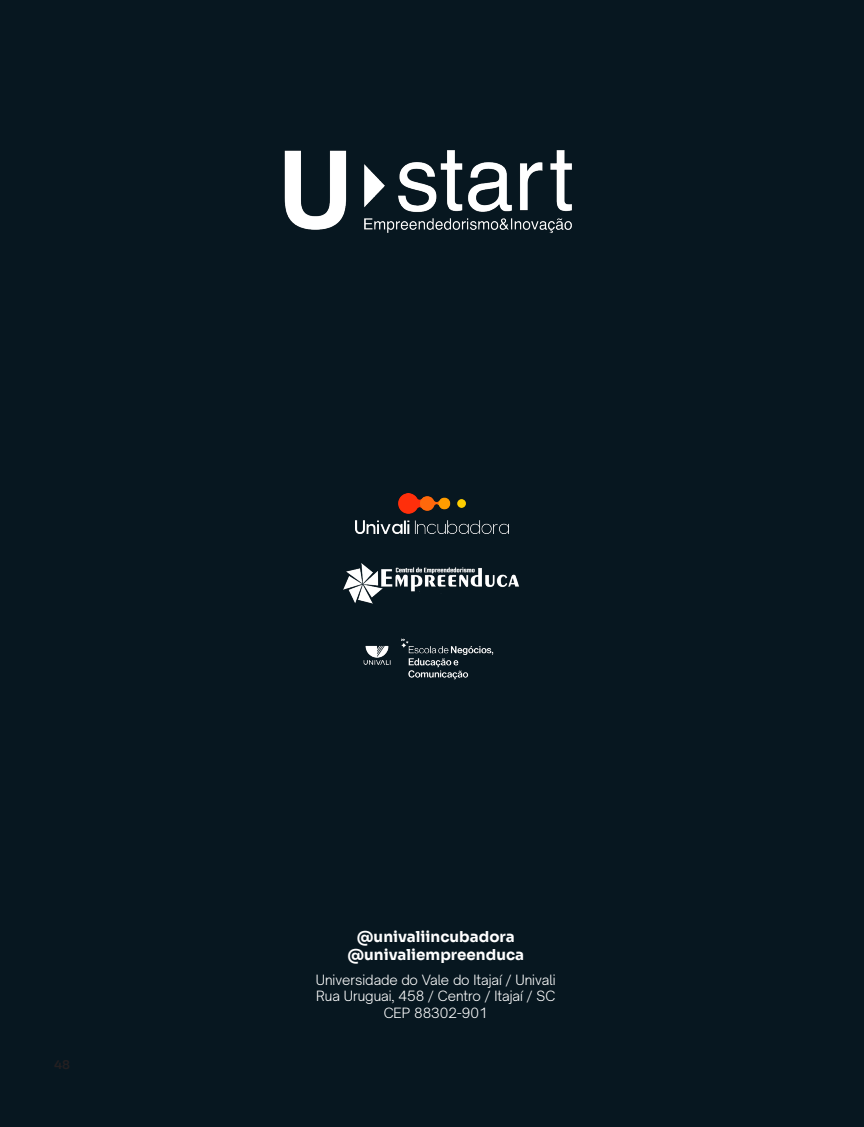
<style>
.page{position:relative;width:864px;height:1127px;background:#fff}
.page>*{position:absolute;margin:0;border:0;box-sizing:border-box;transform-origin:0 0}
.t1{font:700 15px "Sora";color:#fff}
.t2{font:300 13.5px "Open Sauce One";color:#fff}
.t3{font:600 12px "Sora";color:#231f20}
</style>
<div class="page">
<div style="left:0;top:0;width:863px;height:1127px;background:#071720"></div>
<img style="left:284px;top:150px;width:288px;height:83px">
<img style="left:355px;top:493px;width:153px;height:41px">
<img style="left:343px;top:563px;width:176px;height:41px">
<img style="left:363px;top:638px;width:131px;height:42px">
<p class="t3" style="left:54px;top:1054px;width:17px">48</p>
<p class="t1" style="left:356px;top:924px;width:159px">@univaliincubadora</p>
<p class="t1" style="left:347px;top:942px;width:178px">@univaliempreenduca</p>
<p class="t2" style="left:315px;top:971px;width:241px">Universidade do Vale do Itajaí / Univali</p>
<p class="t2" style="left:316px;top:988px;width:240px">Rua Uruguai, 458 / Centro / Itajaí / SC</p>
<p class="t2" style="left:383px;top:1004px;width:105px">CEP 88302-901</p>
</div>
